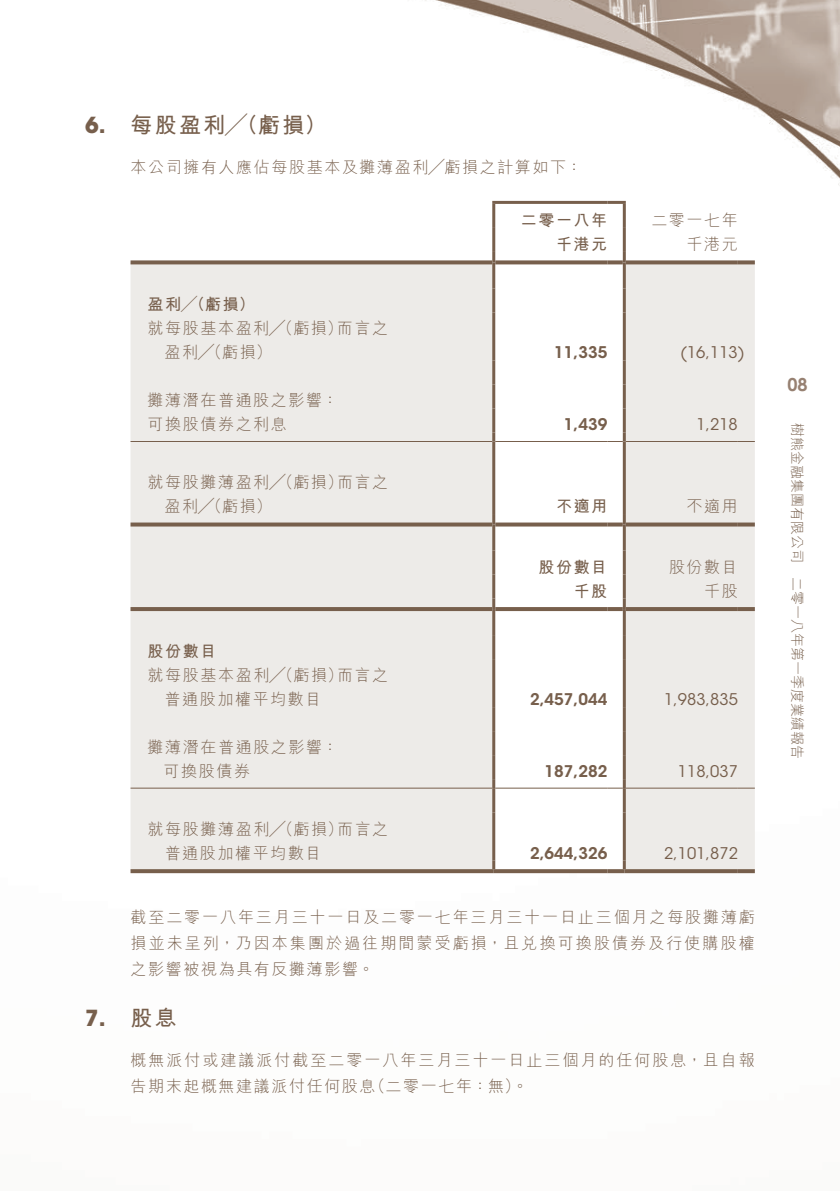
<style>
.page{position:relative;width:840px;height:1191px;background:#fff}
.page>*{position:absolute;margin:0;border:0;box-sizing:border-box;transform-origin:0 0}
.t1{font:700 22px "M Hei HK";letter-spacing:.1em;color:#775f4c}
.t2{font:700 22px "ITC Avant Garde Std";color:#775f4c}
.t3{font:700 18px "Century Gothic";color:#978172}
.t4{font:300 16px/26px "M Hei HK";letter-spacing:.1em;color:#775f4c;text-align:justify}
.t5{font:300 16px/26px "M Hei HK";letter-spacing:.125em;color:#775f4c}
.t6{font:16px "ITC Avant Garde Std";color:#775f4c}
.t7{font:600 16px "ITC Avant Garde Std";color:#775f4c}
.t8{font:700 16px "M Hei HK";letter-spacing:.1em;color:#775f4c}
.t9{font:300 14px "M Hei HK";color:#775f4c}
</style>
<div class="page">
<img style="left:130px;top:0;width:709px;height:874px">
<svg style="left:130px;top:264px;width:624px;height:605px;fill:#edebe8"></svg>
<hr style="left:130px;top:441px;width:362px;height:1px;background:#775f4c">
<hr style="left:130px;top:787px;width:362px;height:1px;background:#775f4c">
<hr style="left:625px;top:441px;width:112px;height:1px;background:#775f4c">
<hr style="left:625px;top:787px;width:112px;height:1px;background:#775f4c">
<svg style="left:737px;top:441px;width:17px;height:1px"></svg>
<svg style="left:737px;top:787px;width:17px;height:1px"></svg>
<svg style="left:130px;top:869px;width:363px;height:4px"></svg>
<svg style="left:624px;top:869px;width:113px;height:4px"></svg>
<svg style="left:737px;top:869px;width:17px;height:4px"></svg>
<svg style="left:130px;top:260px;width:362px;height:4px"></svg>
<hr style="left:130px;top:607px;width:362px;height:4px;background:#775f4c">
<svg style="left:625px;top:260px;width:112px;height:4px"></svg>
<hr style="left:625px;top:607px;width:112px;height:4px;background:#775f4c">
<svg style="left:737px;top:260px;width:17px;height:4px"></svg>
<hr style="left:737px;top:607px;width:17px;height:4px;background:#775f4c">
<svg style="left:493px;top:869px;width:114px;height:4px"></svg>
<svg style="left:607px;top:869px;width:17px;height:4px"></svg>
<svg style="left:495px;top:260px;width:112px;height:4px"></svg>
<svg style="left:607px;top:260px;width:15px;height:4px"></svg>
<hr style="left:495px;top:441px;width:112px;height:1px;background:#775f4c">
<hr style="left:495px;top:607px;width:112px;height:4px;background:#775f4c">
<hr style="left:607px;top:607px;width:15px;height:4px;background:#775f4c">
<hr style="left:495px;top:787px;width:112px;height:1px;background:#775f4c">
<svg style="left:130px;top:522px;width:362px;height:4px"></svg>
<svg style="left:495px;top:522px;width:112px;height:4px"></svg>
<svg style="left:607px;top:522px;width:15px;height:4px"></svg>
<svg style="left:625px;top:522px;width:112px;height:4px"></svg>
<svg style="left:737px;top:522px;width:17px;height:4px"></svg>
<hr style="left:492px;top:204px;width:3px;height:24px;background:#775f4c">
<hr style="left:492px;top:201px;width:115px;height:3px;background:#775f4c">
<hr style="left:607px;top:201px;width:18px;height:3px;background:#775f4c">
<hr style="left:622px;top:204px;width:3px;height:24px;background:#775f4c">
<hr style="left:492px;top:228px;width:3px;height:24px;background:#775f4c">
<hr style="left:622px;top:228px;width:3px;height:24px;background:#775f4c">
<svg style="left:492px;top:252px;width:3px;height:10px"></svg>
<svg style="left:622px;top:252px;width:3px;height:10px"></svg>
<hr style="left:492px;top:262px;width:3px;height:26px;background:#775f4c">
<hr style="left:622px;top:262px;width:3px;height:26px;background:#775f4c">
<hr style="left:492px;top:288px;width:3px;height:24px;background:#775f4c">
<hr style="left:622px;top:288px;width:3px;height:24px;background:#775f4c">
<hr style="left:492px;top:312px;width:3px;height:48px;background:#775f4c">
<hr style="left:622px;top:312px;width:3px;height:48px;background:#775f4c">
<hr style="left:492px;top:360px;width:3px;height:24px;background:#775f4c">
<hr style="left:622px;top:360px;width:3px;height:24px;background:#775f4c">
<hr style="left:492px;top:384px;width:3px;height:24px;background:#775f4c">
<hr style="left:622px;top:384px;width:3px;height:24px;background:#775f4c">
<hr style="left:492px;top:408px;width:3px;height:24px;background:#775f4c">
<hr style="left:622px;top:408px;width:3px;height:24px;background:#775f4c">
<svg style="left:492px;top:432px;width:3px;height:9px"></svg>
<svg style="left:607px;top:432px;width:18px;height:10px"></svg>
<hr style="left:492px;top:441px;width:3px;height:25px;background:#775f4c">
<hr style="left:622px;top:441px;width:3px;height:25px;background:#775f4c">
<hr style="left:492px;top:466px;width:3px;height:48px;background:#775f4c">
<hr style="left:622px;top:466px;width:3px;height:48px;background:#775f4c">
<svg style="left:492px;top:514px;width:3px;height:10px"></svg>
<svg style="left:622px;top:514px;width:3px;height:10px"></svg>
<hr style="left:492px;top:524px;width:3px;height:26px;background:#775f4c">
<hr style="left:622px;top:524px;width:3px;height:26px;background:#775f4c">
<hr style="left:492px;top:550px;width:3px;height:24px;background:#775f4c">
<hr style="left:622px;top:550px;width:3px;height:24px;background:#775f4c">
<hr style="left:492px;top:574px;width:3px;height:24px;background:#775f4c">
<hr style="left:622px;top:574px;width:3px;height:24px;background:#775f4c">
<svg style="left:492px;top:598px;width:3px;height:11px"></svg>
<svg style="left:622px;top:598px;width:3px;height:11px"></svg>
<hr style="left:492px;top:609px;width:3px;height:26px;background:#775f4c">
<hr style="left:622px;top:609px;width:3px;height:26px;background:#775f4c">
<hr style="left:492px;top:635px;width:3px;height:24px;background:#775f4c">
<hr style="left:622px;top:635px;width:3px;height:24px;background:#775f4c">
<hr style="left:492px;top:659px;width:3px;height:48px;background:#775f4c">
<hr style="left:622px;top:659px;width:3px;height:48px;background:#775f4c">
<hr style="left:492px;top:707px;width:3px;height:24px;background:#775f4c">
<hr style="left:622px;top:707px;width:3px;height:24px;background:#775f4c">
<hr style="left:492px;top:731px;width:3px;height:24px;background:#775f4c">
<hr style="left:622px;top:731px;width:3px;height:24px;background:#775f4c">
<hr style="left:492px;top:755px;width:3px;height:24px;background:#775f4c">
<hr style="left:622px;top:755px;width:3px;height:24px;background:#775f4c">
<svg style="left:492px;top:779px;width:3px;height:9px"></svg>
<svg style="left:607px;top:779px;width:18px;height:9px"></svg>
<hr style="left:492px;top:788px;width:3px;height:24px;background:#775f4c">
<hr style="left:622px;top:788px;width:3px;height:24px;background:#775f4c">
<hr style="left:492px;top:812px;width:3px;height:48px;background:#775f4c">
<hr style="left:622px;top:812px;width:3px;height:48px;background:#775f4c">
<svg style="left:492px;top:860px;width:3px;height:9px"></svg>
<svg style="left:622px;top:860px;width:3px;height:9px"></svg>
<h1 class="t2" style="left:85px;top:111px;width:22px">6.</h1>
<h1 class="t2" style="left:85px;top:1004px;width:22px">7.</h1>
<h1 class="t1" style="left:130px;top:109px;width:197px">每股盈利╱（虧損(</h1>
<p class="t4" style="left:130px;top:154px;width:453px">本公司擁有人應佔每股基本及攤薄盈利╱虧損之計算如下：</p>
<p class="t8" style="left:520px;top:208px;width:88px">二零一八年</p>
<p class="t8" style="left:147px;top:293px;width:109px">盈利╱（虧損(</p>
<p class="t4" style="left:147px;top:315px;width:197px">就每股基本盈利╱（虧損）</p>
<p class="t4" style="left:337px;top:315px;width:53px">而言之</p>
<p class="t4" style="left:164px;top:339px;width:109px">盈利╱（虧損(</p>
<p class="t4" style="left:147px;top:387px;width:192px">攤薄潛在普通股之影響：</p>
<p class="t4" style="left:147px;top:411px;width:141px">可換股債券之利息</p>
<p class="t4" style="left:147px;top:469px;width:197px">就每股攤薄盈利╱（虧損）</p>
<p class="t4" style="left:337px;top:469px;width:53px">而言之</p>
<p class="t4" style="left:164px;top:493px;width:109px">盈利╱（虧損）</p>
<p class="t8" style="left:147px;top:639px;width:70px">股份數目</p>
<p class="t4" style="left:147px;top:662px;width:197px">就每股基本盈利╱（虧損）</p>
<p class="t4" style="left:337px;top:662px;width:53px">而言之</p>
<p class="t4" style="left:164px;top:686px;width:158px">普通股加權平均數目</p>
<p class="t4" style="left:147px;top:734px;width:192px">攤薄潛在普通股之影響：</p>
<p class="t4" style="left:163px;top:758px;width:88px">可換股債券</p>
<p class="t4" style="left:147px;top:815px;width:197px">就每股攤薄盈利╱（虧損）</p>
<p class="t4" style="left:337px;top:815px;width:53px">而言之</p>
<p class="t4" style="left:165px;top:839px;width:158px">普通股加權平均數目</p>
<p class="t8" style="left:555px;top:232px;width:53px">千港元</p>
<p class="t7" style="left:554px;top:342px;width:55px">11,335</p>
<p class="t7" style="left:563px;top:414px;width:45px">1,439</p>
<p class="t8" style="left:555px;top:494px;width:53px">不適用</p>
<p class="t8" style="left:538px;top:555px;width:70px">股份數目</p>
<p class="t8" style="left:573px;top:579px;width:35px">千股</p>
<p class="t7" style="left:529px;top:689px;width:79px">2,457,044</p>
<p class="t7" style="left:544px;top:761px;width:64px">187,282</p>
<p class="t7" style="left:530px;top:842px;width:79px">2,644,326</p>
<p class="t4" style="left:651px;top:207px;width:88px">二零一七年</p>
<p class="t4" style="left:686px;top:231px;width:53px">千港元</p>
<p class="t6" style="left:679px;top:343px;width:66px">)16,113(</p>
<p class="t6" style="left:696px;top:415px;width:43px">1,218</p>
<p class="t4" style="left:686px;top:493px;width:53px">不適用</p>
<p class="t4" style="left:668px;top:553px;width:70px">股份數目</p>
<p class="t4" style="left:703px;top:577px;width:35px">千股</p>
<p class="t6" style="left:663px;top:689px;width:75px">1,983,835</p>
<p class="t6" style="left:677px;top:761px;width:61px">118,037</p>
<p class="t6" style="left:663px;top:843px;width:75px">2,101,872</p>
<p class="t4" style="left:131px;top:904px;width:625px">截至二零一八年三月三十一日及二零一七年三月三十一日止三個月之每股攤薄虧損並未呈列，乃因本集團於過往期間蒙受虧損，且兌換可換股債券及行使購股權之影響被視為具有反攤薄影響。</p>
<h1 class="t1" style="left:130px;top:1002px;width:48px">股息</h1>
<p class="t5" style="left:369px;top:1047px;width:386px;text-indent:-239px">概無派付或建議派付截至二零一八年三月三十一日止三個月的任何股息，且自報（二零一七年：無。(</p>
<p class="t4" style="left:130px;top:1073px;width:246px">告期末起概無建議派付任何股息</p>
<p class="t3" style="left:786px;top:371px;width:22px">08</p>
<p class="t9" style="left:803px;top:423px;width:141px;rotate:90deg">樹熊金融集團有限公司</p>
<p class="t9" style="left:803px;top:577px;width:184px;rotate:90deg">二零一八年第一季度業績報告</p>
</div>
